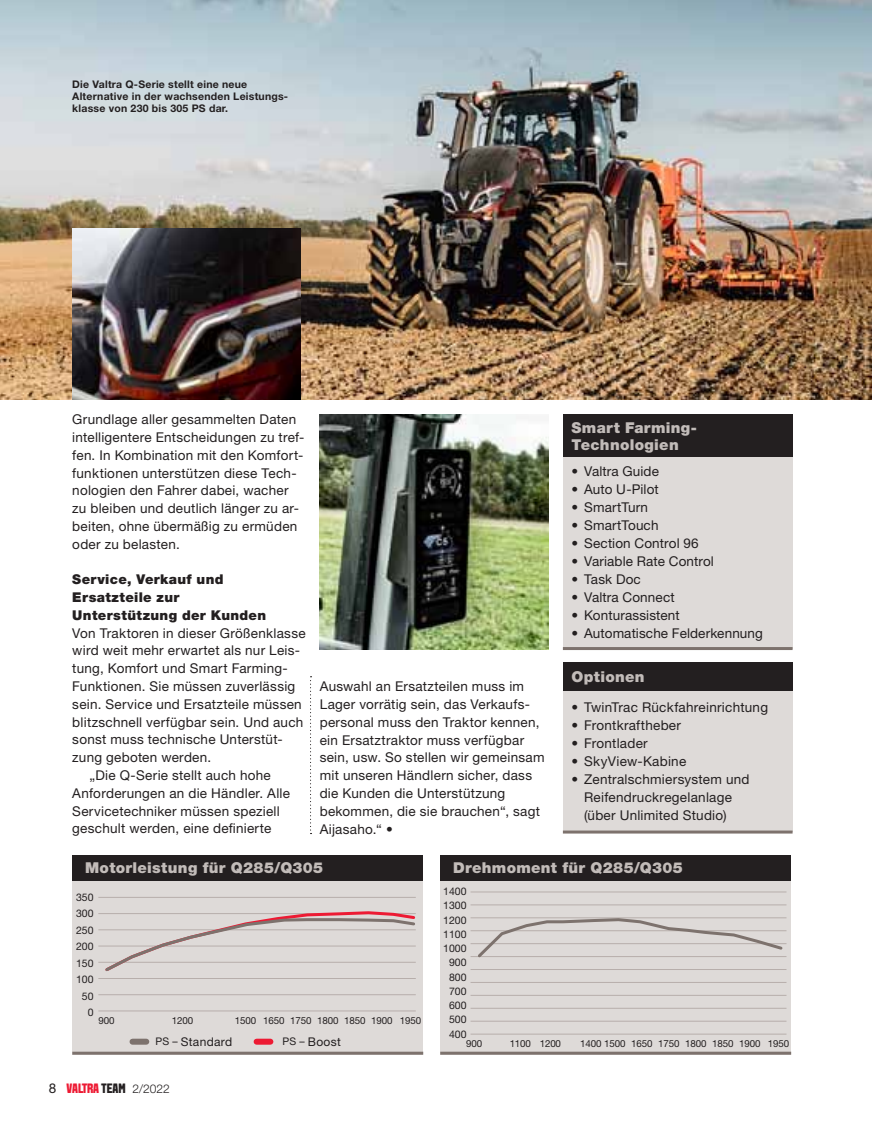
<style>
.page{position:relative;width:872px;height:1127px;background:#fff}
.page>*{position:absolute;margin:0;border:0;box-sizing:border-box;transform-origin:0 0}
.t1{font:900 15px/16.5px "Helvetica Neue LT Std";letter-spacing:.02em;color:#c2bcb9}
.t2{font:13.5px/17.9px "Helvetica Neue LT Std";letter-spacing:.02em;color:#231f20}
.t3{font:900 13.5px/17.9px "Helvetica Neue LT Std";letter-spacing:.025em;color:#231f20}
.t4{font:800 13.5px "VALTRA Aveny T";color:#ed1a33}
.t5{font:12px "Helvetica Neue LT Std";letter-spacing:.025em;color:#231f20}
.t6{font:300 12px "Helvetica Neue LT Std";color:#231f20}
.t7{font:700 10.5px/12px "Helvetica Neue LT Std";letter-spacing:.02em;color:#231f20}
.t8{font:10.5px/14.2px "Helvetica Neue LT Std";color:#231f20;text-align:right}
.t9{font:9.75px "Helvetica Neue LT Std";letter-spacing:-.01em;color:#231f20}
.s1{font-size:10.5px}
.s2{font-family:"Helvetica Neue LT Std";font-weight:400;color:#231f20}
.s3{font-family:"VALTRA Aveny T";font-weight:800;font-size:13.5px}
</style>
<div class="page">
<img style="left:0;top:0;width:872px;height:400px">
<div style="left:563px;top:662px;width:229px;height:30px;background:#231f20"></div>
<div style="left:563px;top:692px;width:229px;height:140px;background:#dedad8"></div>
<hr style="left:563px;top:830px;width:229px;height:3px;background:#7d726d">
<div style="left:563px;top:415px;width:229px;height:42px;background:#231f20"></div>
<div style="left:563px;top:457px;width:229px;height:191px;background:#dedad8"></div>
<hr style="left:563px;top:647px;width:229px;height:3px;background:#7d726d">
<img style="left:320px;top:415px;width:228px;height:234px">
<img style="left:72px;top:229px;width:228px;height:171px">
<div style="left:72px;top:880px;width:351px;height:174px;background:#dedad8"></div>
<div style="left:132px;top:1038px;width:14px;height:6px;background:#7d726d"></div>
<div style="left:256px;top:1038px;width:14px;height:6px;background:#ed1a33"></div>
<div style="left:72px;top:855px;width:351px;height:25px;background:#231f20"></div>
<hr style="left:98px;top:897px;width:318px;height:1px;background:#b7aeab">
<hr style="left:98px;top:913px;width:318px;height:1px;background:#b7aeab">
<hr style="left:98px;top:929px;width:318px;height:1px;background:#b7aeab">
<hr style="left:98px;top:945px;width:318px;height:1px;background:#b7aeab">
<hr style="left:98px;top:962px;width:318px;height:1px;background:#b7aeab">
<hr style="left:98px;top:978px;width:318px;height:1px;background:#b7aeab">
<hr style="left:98px;top:994px;width:318px;height:1px;background:#b7aeab">
<hr style="left:98px;top:1010px;width:318px;height:1px;background:#b7aeab">
<hr style="left:72px;top:1051px;width:351px;height:3px;background:#7d726d">
<svg style="left:103px;top:911px;width:313px;height:61px"></svg>
<div style="left:440px;top:880px;width:351px;height:174px;background:#dedad8"></div>
<div style="left:440px;top:855px;width:351px;height:25px;background:#231f20"></div>
<hr style="left:470px;top:891px;width:316px;height:1px;background:#b7aeab">
<hr style="left:470px;top:917px;width:316px;height:1px;background:#b7aeab">
<hr style="left:470px;top:904px;width:316px;height:1px;background:#b7aeab">
<hr style="left:470px;top:930px;width:316px;height:1px;background:#b7aeab">
<hr style="left:470px;top:943px;width:316px;height:1px;background:#b7aeab">
<hr style="left:470px;top:956px;width:316px;height:1px;background:#b7aeab">
<hr style="left:470px;top:969px;width:316px;height:1px;background:#b7aeab">
<hr style="left:470px;top:982px;width:316px;height:1px;background:#b7aeab">
<hr style="left:470px;top:995px;width:316px;height:1px;background:#b7aeab">
<hr style="left:470px;top:1008px;width:316px;height:1px;background:#b7aeab">
<hr style="left:470px;top:1021px;width:316px;height:1px;background:#b7aeab">
<hr style="left:470px;top:1034px;width:316px;height:1px;background:#b7aeab">
<svg style="left:475px;top:917px;width:309px;height:41px"></svg>
<hr style="left:440px;top:1051px;width:351px;height:3px;background:#7d726d">
<svg style="left:310px;top:676px;width:1px;height:158px"></svg>
<p class="t7" style="left:72px;top:78px;width:217px">Die Valtra Q-Serie stellt eine neue<br>Alternative in der wachsenden Leistungs&shy;klasse von 230 bis 305 PS dar.</p>
<p class="t2" style="left:72px;top:410px;width:234px">Grundlage aller gesammelten Daten intelligentere Entscheidungen zu tref&shy;fen. I n Kombination mit den Komfort&shy;funktionen unterstützen diese Tech&shy;nologien den Fahrer dabei, wacher zu bleiben und deutlich länger zu ar&shy;beiten, ohne übermäßig zu ermüden oder zu belasten.</p>
<p class="t3" style="left:72px;top:570px;width:195px">Service, Verkauf und<br>Ersatzteile zur<br>Unterstützung der Kunden</p>
<p class="t2" style="left:72px;top:624px;width:235px">Von Traktoren in dieser Größenklasse</p>
<p class="t2" style="left:72px;top:641px;width:229px">wird weit mehr erwartet als nur Leis-</p>
<p class="t2" style="left:72px;top:659px;width:217px">tung, Komfort und Smart Farming-</p>
<p class="t2" style="left:72px;top:677px;width:224px">Funktionen. Sie müssen zuverlässig</p>
<p class="t2" style="left:72px;top:695px;width:231px">sein. Service und Ersatzteile müssen</p>
<p class="t2" style="left:72px;top:713px;width:233px">blitzschnell verfügbar sein. Und auch</p>
<p class="t2" style="left:72px;top:730px;width:212px">sonst muss technische Unterstüt-</p>
<p class="t2" style="left:72px;top:748px;width:140px">zung geboten werden.</p>
<p class="t2" style="left:89px;top:766px;width:183px">„Die Q-Serie stellt auch hohe</p>
<p class="t2" style="left:72px;top:784px;width:219px">Anforderungen an die Händler. Alle</p>
<p class="t2" style="left:72px;top:801px;width:209px">Servicetechniker müssen speziell</p>
<p class="t2" style="left:72px;top:819px;width:200px">geschult werden, eine definierte</p>
<p class="t2" style="left:320px;top:677px;width:226px">Auswahl an Ersatzteilen muss im<br>Lager vorrätig sein, das Verkaufs&shy;personal muss den Traktor kennen, ein Ersatztraktor muss verfügbar sein, usw. So stellen wir gemeinsam mit unseren Händlern sicher, dass die Kunden die Unterstützung bekommen, die sie brauchen“, sagt<br>Aijasaho.“ •</p>
<p class="t1" style="left:571px;top:419px;width:127px">Smart Farming-<br>Technologien</p>
<p class="t2" style="left:571px;top:462px;width:89px">• Valtra Guide</p>
<p class="t2" style="left:571px;top:480px;width:89px">• Auto U-Pilot</p>
<p class="t2" style="left:571px;top:498px;width:78px">• SmartTurn</p>
<p class="t2" style="left:571px;top:516px;width:89px">• SmartTouch</p>
<p class="t2" style="left:571px;top:534px;width:129px">• Section Control 96</p>
<p class="t2" style="left:571px;top:552px;width:144px">• Variable Rate Control</p>
<p class="t2" style="left:571px;top:570px;width:71px">• Task Doc</p>
<p class="t2" style="left:571px;top:588px;width:105px">• Valtra Connect</p>
<p class="t2" style="left:571px;top:606px;width:110px">• Konturassistent</p>
<p class="t2" style="left:571px;top:624px;width:193px">• Automatische Felderkennung</p>
<p class="t1" style="left:571px;top:668px;width:75px">Optionen</p>
<p class="t2" style="left:571px;top:698px;width:198px">• TwinTrac Rückfahreinrichtung</p>
<p class="t2" style="left:571px;top:716px;width:111px">• Frontkraftheber</p>
<p class="t2" style="left:571px;top:734px;width:78px">• Frontlader</p>
<p class="t2" style="left:571px;top:752px;width:116px">• SkyView-Kabine</p>
<p class="t2" style="left:584px;top:770px;width:167px;text-indent:-13px">• Zentralschmiersystem und<br>Reifendruckregelanlage (über Unlimited Studio)</p>
<p class="t1" style="left:85px;top:859px;width:240px">Motorleistung für Q285/Q305</p>
<p class="t8" style="left:76px;top:889px;width:19px;line-height:16.5px">350<br>300<br>250<br>200<br>150<br>100<br>50<br>0</p>
<p class="t9" style="left:98px;top:1014px;width:18px">900</p>
<p class="t9" style="left:172px;top:1014px;width:23px">1200</p>
<p class="t9" style="left:235px;top:1014px;width:188px">1500 1650 1750 1800 1850 1900 1950</p>
<p class="t5" style="left:155px;top:1035px;width:78px"><span class="s1">PS –</span> Standard</p>
<p class="t5" style="left:282px;top:1035px;width:60px"><span class="s1">PS –</span> Boost</p>
<p class="t4" style="left:49px;top:1079px;width:30px"><span class="s2">8</span> VALTRA</p>
<p class="t6" style="left:101px;top:1081px;width:70px"><span class="s3">TEAM</span> 2/2022</p>
<p class="t1" style="left:453px;top:859px;width:231px">Drehmoment für Q285/Q305</p>
<p class="t8" style="left:443px;top:884px;width:25px;text-align:center">1400<br>1300<br>1200<br>1100<br>1000<br>900<br>800<br>700<br>600<br>500<br>400</p>
<p class="t9" style="left:466px;top:1037px;width:18px">900</p>
<p class="t9" style="left:509px;top:1037px;width:53px">1100 1200</p>
<p class="t9" style="left:580px;top:1037px;width:210px">1400 1500 1650 1750 1800 1850 1900 1950</p>
</div>
